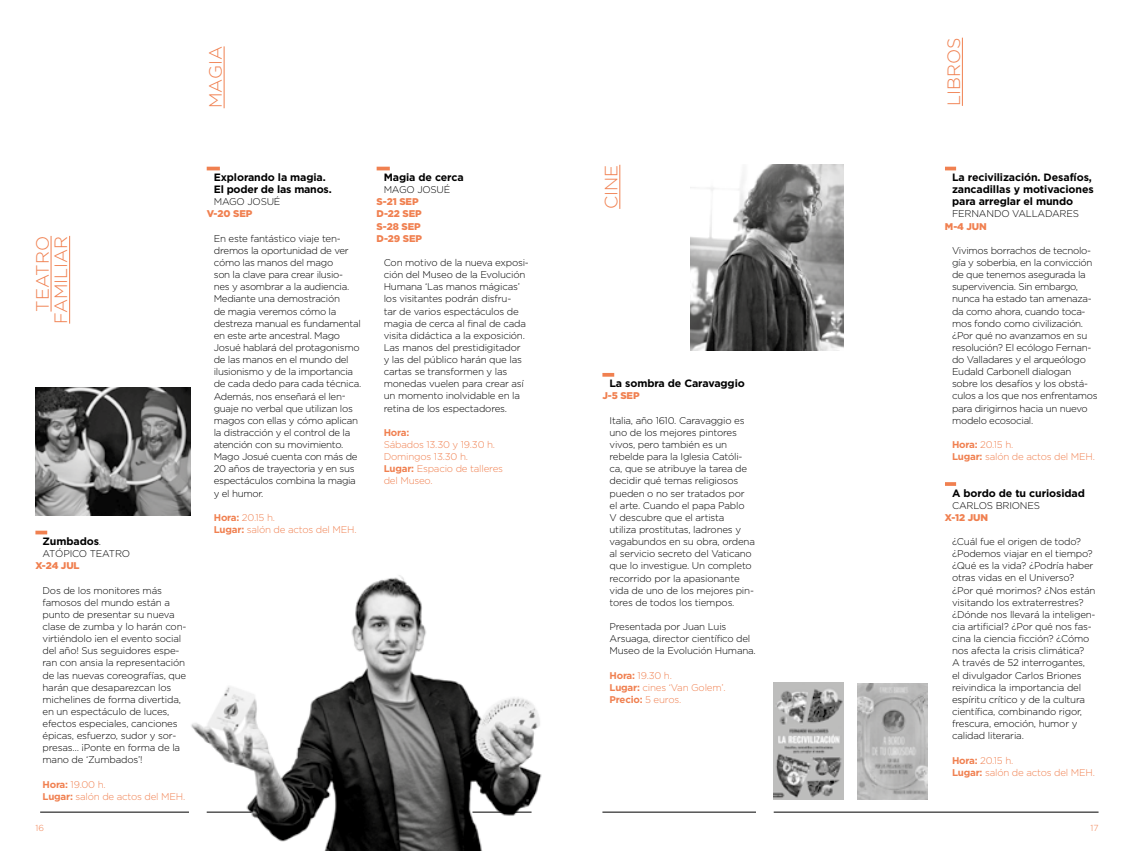
<style>
.page{position:relative;width:1134px;height:851px;background:#fff}
.page>*{position:absolute;margin:0;border:0;box-sizing:border-box;transform-origin:0 0}
.t1{font:300 17.88px/18.6px "Gotham HTF";color:#f08050;text-align:right}
.t2{font:700 10.62px/12.1px "Gotham HTF";letter-spacing:-.01em;color:#000}
.t3{font:300 9.75px/12.1px "Gotham HTF";letter-spacing:-.02em;color:#000}
.t4{font:300 9.75px/12.1px "Gotham HTF";letter-spacing:-.02em;color:#f08050}
.t5{font:900 9.75px/12.1px "Gotham HTF";letter-spacing:-.01em;color:#f08050}
.t6{font:700 9.75px "Gotham HTF";color:#f08050}
.t7{font:300 8.75px "Gotham HTF";color:#f08050}
.s1{font-weight:300;font-size:9.75px}
.s2{font-weight:700}
</style>
<div class="page">
<img style="left:163px;top:575px;width:462px;height:275px">
<hr style="left:51px;top:236px;width:1px;height:75px;background:#f08050">
<hr style="left:69px;top:236px;width:1px;height:87px;background:#f08050">
<svg style="left:35px;top:530px;width:12px;height:4px"></svg>
<img style="left:35px;top:388px;width:155px;height:127px">
<svg style="left:207px;top:167px;width:13px;height:3px"></svg>
<svg style="left:377px;top:167px;width:13px;height:3px"></svg>
<hr style="left:224px;top:46px;width:1px;height:62px;background:#f08050">
<hr style="left:620px;top:165px;width:1px;height:44px;background:#f08050">
<svg style="left:602px;top:373px;width:12px;height:3px"></svg>
<img style="left:690px;top:165px;width:154px;height:186px">
<hr style="left:962px;top:38px;width:1px;height:68px;background:#f08050">
<hr style="left:207px;top:811px;width:45px;height:1px;background:#000">
<hr style="left:602px;top:811px;width:154px;height:1px;background:#000">
<hr style="left:40px;top:811px;width:149px;height:1px;background:#000">
<hr style="left:774px;top:811px;width:324px;height:1px;background:#000">
<svg style="left:945px;top:167px;width:11px;height:3px"></svg>
<svg style="left:945px;top:482px;width:11px;height:4px"></svg>
<hr style="left:472px;top:811px;width:59px;height:1px;background:#000">
<img style="left:774px;top:682px;width:70px;height:117px">
<img style="left:857px;top:683px;width:70px;height:116px">
<h1 class="t1" style="left:206px;top:108px;width:63px;rotate:-90deg">MAGIA</h1>
<h1 class="t1" style="left:33px;top:323px;width:89px;rotate:-90deg">TEATRO<br>FAMILIAR</h1>
<p class="t2" style="left:43px;top:535px;width:60px">Zumbados<span class="s1">.</span></p>
<p class="t3" style="left:43px;top:547px;width:89px">ATÓPICO TEATRO</p>
<p class="t5" style="left:35px;top:559px;width:46px">X-24 JUL</p>
<p class="t3" style="left:43px;top:584px;width:145px">Dos de los monitores más famosos del mundo están a punto de presentar su nueva clase de zumba y lo harán con&shy;virtiéndolo ¡en el evento social del año! Sus seguidores espe&shy;ran con ansia la representación de las nuevas coreografías, que harán que desaparezcan los michelines de forma divertida, en un espectáculo de luces, efectos especiales, canciones épicas, esfuerzo, sudor y sor&shy;presas… ¡Ponte en forma de la mano de ‘Zumbados’!</p>
<p class="t4" style="left:43px;top:778px;width:144px"><span class="s2">Hora:</span> 19.00 h.<br><span class="s2">Lugar:</span> salón de actos del MEH.</p>
<p class="t2" style="left:214px;top:171px;width:119px">Explorando la magia.<br>El poder de las manos.</p>
<p class="t3" style="left:214px;top:196px;width:68px">MAGO JOSUÉ</p>
<p class="t5" style="left:207px;top:208px;width:47px">V-20 SEP</p>
<p class="t3" style="left:214px;top:232px;width:149px">En este fantástico viaje ten&shy;dremos la oportunidad de ver cómo las manos del mago<br>son la clave para crear ilusio&shy;nes y asombrar a la audiencia.<br>Mediante una demostración<br>de magia veremos cómo la destreza manual es fundamental en este arte ancestral. Mago<br>Josué hablará del protagonismo de las manos en el mundo del ilusionismo y de la importancia de cada dedo para cada técnica.<br>Además, nos enseñará el len&shy;guaje no verbal que utilizan los magos con ellas y cómo aplican la distracción y el control de la atención con su movimiento.<br>Mago Josué cuenta con más de<br>20 años de trayectoria y en sus espectáculos combina la magia y el humor.</p>
<p class="t4" style="left:214px;top:511px;width:144px"><span class="s2">Hora:</span> 20.15 h.<br><span class="s2">Lugar:</span> salón de actos del MEH.</p>
<p class="t2" style="left:384px;top:171px;width:81px">Magia de cerca</p>
<p class="t3" style="left:384px;top:183px;width:68px">MAGO JOSUÉ</p>
<p class="t5" style="left:377px;top:195px;width:47px">S-21 SEP<br>D-22 SEP<br>S-28 SEP<br>D-29 SEP</p>
<p class="t3" style="left:384px;top:256px;width:147px">Con motivo de la nueva exposi&shy;ción del Museo de la Evolución<br>Humana ‘Las manos mágicas’ los visitantes podrán disfru-<br>tar de varios espectáculos de magia de cerca al final de cada visita didáctica a la exposición.<br>Las manos del prestidigitador<br>y las del público harán que las cartas se transformen y las monedas vuelen para crear así un momento inolvidable en la retina de los espectadores.</p>
<p class="t6" style="left:384px;top:427px;width:27px">Hora:</p>
<p class="t4" style="left:384px;top:438px;width:121px">Sábados 13.30 y 19.30 h.<br>Domingos 13.30 h.<br><span class="s2">Lugar:</span> Espacio de talleres del Museo.</p>
<h1 class="t1" style="left:602px;top:209px;width:46px;rotate:-90deg">CINE</h1>
<p class="t2" style="left:609px;top:377px;width:137px">La sombra de Caravaggio</p>
<p class="t5" style="left:602px;top:389px;width:39px">J-5 SEP</p>
<p class="t3" style="left:609px;top:414px;width:147px">Italia, año 1610. Caravaggio es uno de los mejores pintores vivos, pero también es un rebelde para la Iglesia Católi&shy;ca, que se atribuye la tarea de decidir qué temas religiosos pueden o no ser tratados por el arte. Cuando el papa Pablo<br>V descubre que el artista<br>utiliza prostitutas, ladrones y vagabundos en su obra, ordena al servicio secreto del Vaticano que lo investigue. Un completo recorrido por la apasionante vida de uno de los mejores pin&shy;tores de todos los tiempos.</p>
<p class="t3" style="left:609px;top:620px;width:148px">Presentada por Juan Luis<br>Arsuaga, director científico del<br>Museo de la Evolución Humana.</p>
<p class="t4" style="left:609px;top:668px;width:118px"><span class="s2">Hora:</span> 19.30 h.<br><span class="s2">Lugar:</span> cines ‘Van Golem’.<br><span class="s2">Precio:</span> 5 euros.</p>
<h1 class="t1" style="left:944px;top:106px;width:70px;rotate:-90deg">LIBROS</h1>
<p class="t2" style="left:952px;top:171px;width:143px">La recivilización. Desafíos, zancadillas y motivaciones para arreglar el mundo</p>
<p class="t3" style="left:952px;top:208px;width:128px">FERNANDO VALLADARES</p>
<p class="t5" style="left:945px;top:220px;width:43px">M-4 JUN</p>
<p class="t3" style="left:952px;top:244px;width:147px">Vivimos borrachos de tecnolo&shy;gía y soberbia, en la convicción de que tenemos asegurada la supervivencia. Sin embargo, nunca ha estado tan amenaza&shy;da como ahora, cuando toca&shy;mos fondo como civilización. ¿Por qué no avanzamos en su resolución? El ecólogo Fernan&shy;do Valladares y el arqueólogo<br>Eudald Carbonell dialogan sobre los desafíos y los obstá&shy;culos a los que nos enfrentamos para dirigirnos hacia un nuevo modelo ecosocial.</p>
<p class="t4" style="left:952px;top:438px;width:144px"><span class="s2">Hora:</span> 20.15 h.<br><span class="s2">Lugar:</span> salón de actos del MEH.</p>
<p class="t2" style="left:952px;top:486px;width:134px">A bordo de tu curiosidad</p>
<p class="t3" style="left:952px;top:499px;width:89px">CARLOS BRIONES</p>
<p class="t5" style="left:945px;top:511px;width:45px">X-12 JUN</p>
<p class="t3" style="left:952px;top:535px;width:145px">¿Cuál fue el origen de todo? ¿Podemos viajar en el tiempo? ¿Qué es la vida? ¿Podría haber otras vidas en el Universo? ¿Por qué morimos? ¿Nos están visitando los extraterrestres? ¿Dónde nos llevará la inteligen&shy;cia artificial? ¿Por qué nos fas&shy;cina la ciencia ficción? ¿Cómo nos afecta la crisis climática?<br>A través de 52 interrogantes,<br>el divulgador Carlos Briones reivindica la importancia del espíritu crítico y de la cultura científica, combinando rigor, frescura, emoción, humor y calidad literaria.</p>
<p class="t4" style="left:952px;top:753px;width:144px"><span class="s2">Hora:</span> 20.15 h.<br><span class="s2">Lugar:</span> salón de actos del MEH.</p>
<p class="t7" style="left:35px;top:823px;width:10px">16</p>
<p class="t7" style="left:1090px;top:823px;width:10px">17</p>
</div>
